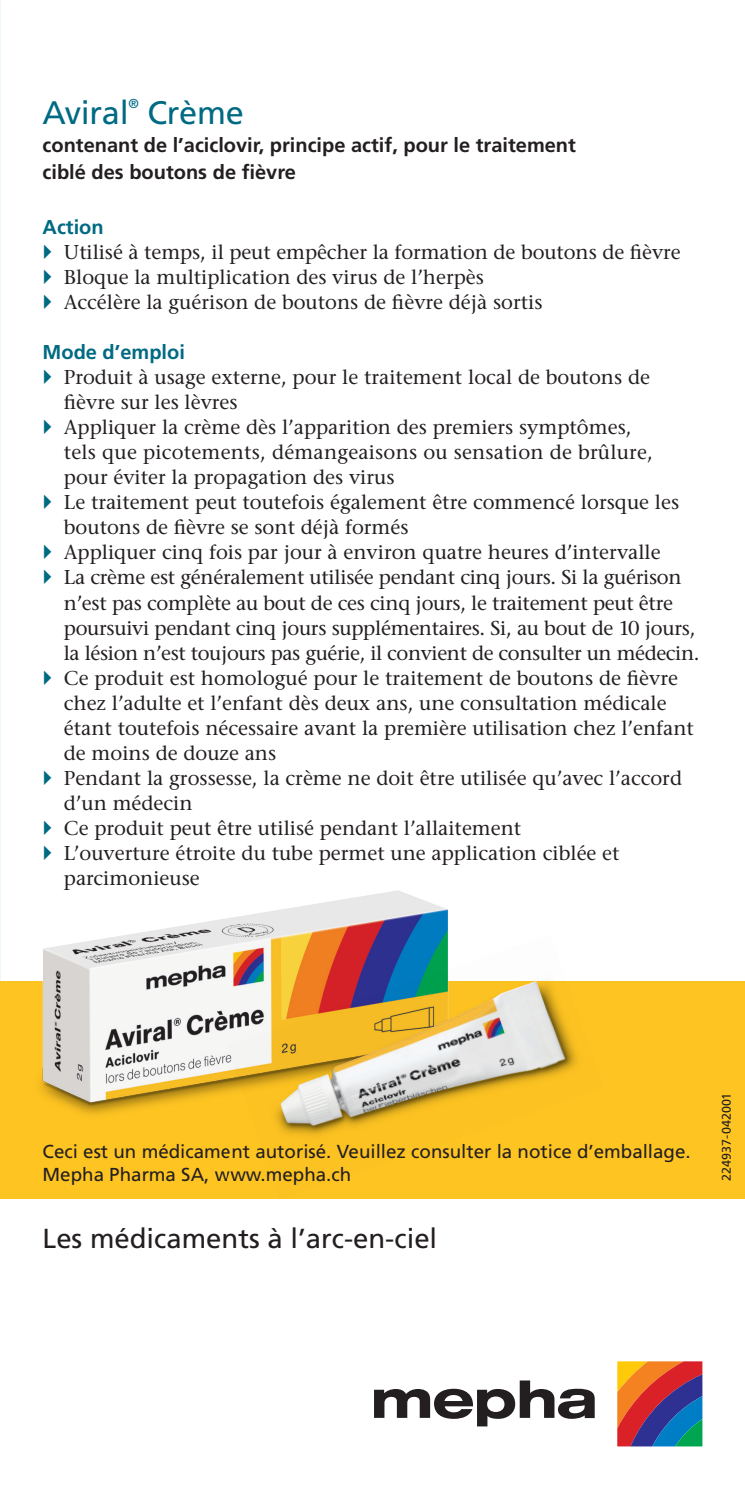
<style>
.page{position:relative;width:745px;height:1489px;background:#fff}
.page>*{position:absolute;margin:0;border:0;box-sizing:border-box;transform-origin:0 0}
.t1{font:32.5px "Frutiger";letter-spacing:-.01em;color:#006a83}
.t2{font:27.5px "Frutiger";color:#231f20}
.t3{font:20px/25px "Stone Serif";color:#231f20}
.t4{font:700 20px/27.5px "Frutiger";color:#231f20}
.t5{font:700 20px "Frutiger";color:#006a83}
.t6{font:18.75px/22.5px "Frutiger";color:#231f20}
.t7{font:13px "Frutiger";color:#006a83}
.t8{font:12.5px "Frutiger";color:#231f20}
</style>
<div class="page">
<div style="left:0;top:980px;width:744px;height:218px;background:#fec422"></div>
<svg style="left:374px;top:1380px;width:220px;height:46px"></svg>
<svg style="left:617px;top:1361px;width:85px;height:85px"></svg>
<img style="left:0;top:818px;width:448px;height:297px">
<img style="left:227px;top:934px;width:376px;height:265px">
<img style="left:280px;top:981px;width:285px;height:144px">
<svg style="left:44px;top:819px;width:7px;height:15px"></svg>
<svg style="left:44px;top:844px;width:7px;height:15px"></svg>
<h1 class="t1" style="left:43px;top:94px;width:88px">Aviral</h1>
<p class="t7" style="left:128px;top:96px;width:12px">®</p>
<h1 class="t1" style="left:147px;top:94px;width:98px">Crème</h1>
<p class="t4" style="left:43px;top:131px;width:534px">contenant de l’aciclovir, principe actif, pour le traitement ciblé des boutons de fièvre</p>
<p class="t5" style="left:43px;top:215px;width:63px">Action</p>
<p class="t3" style="left:64px;top:240px;width:618px">Utilisé à temps, il peut empêcher la formation de boutons de fièvre<br>Bloque la multiplication des virus de l’herpès<br>Accélère la guérison de boutons de fièvre déjà sortis</p>
<p class="t5" style="left:43px;top:340px;width:144px">Mode d’emploi</p>
<p class="t3" style="left:64px;top:365px;width:636px">Produit à usage externe, pour le traitement local de boutons de fièvre sur les lèvres<br>Appliquer la crème dès l’apparition des premiers symptômes,<br>tels que picotements, démangeaisons ou sensation de brûlure, pour éviter la propagation des virus<br>Le traitement peut toutefois également être commencé lorsque les boutons de fièvre se sont déjà formés<br>Appliquer cinq fois par jour à environ quatre heures d’intervalle<br>La crème est généralement utilisée pendant cinq jours. Si la guérison n’est pas complète au bout de ces cinq jours, le traitement peut être poursuivi pendant cinq jours supplémentaires. Si, au bout de 10 jours, la lésion n’est toujours pas guérie, il convient de consulter un médecin.<br>Ce produit est homologué pour le traitement de boutons de fièvre chez l’adulte et l’enfant dès deux ans, une consultation médicale étant toutefois nécessaire avant la première utilisation chez l’enfant de moins de douze ans<br>Pendant la grossesse, la crème ne doit être utilisée qu’avec l’accord d’un médecin<br>Ce produit peut être utilisé pendant l’allaitement<br>L’ouverture étroite du tube permet une application ciblée et parcimonieuse</p>
<p class="t6" style="left:43px;top:1139px;width:649px">Ceci est un médicament autorisé. Veuillez consulter la notice d’emballage.<br>Mepha Pharma SA, www.mepha.ch</p>
<h2 class="t2" style="left:43px;top:1222px;width:396px">Les médicaments à l’arc-en-ciel</h2>
<p class="t8" style="left:718px;top:1180px;width:89px;rotate:-90deg">224937-042001</p>
</div>
